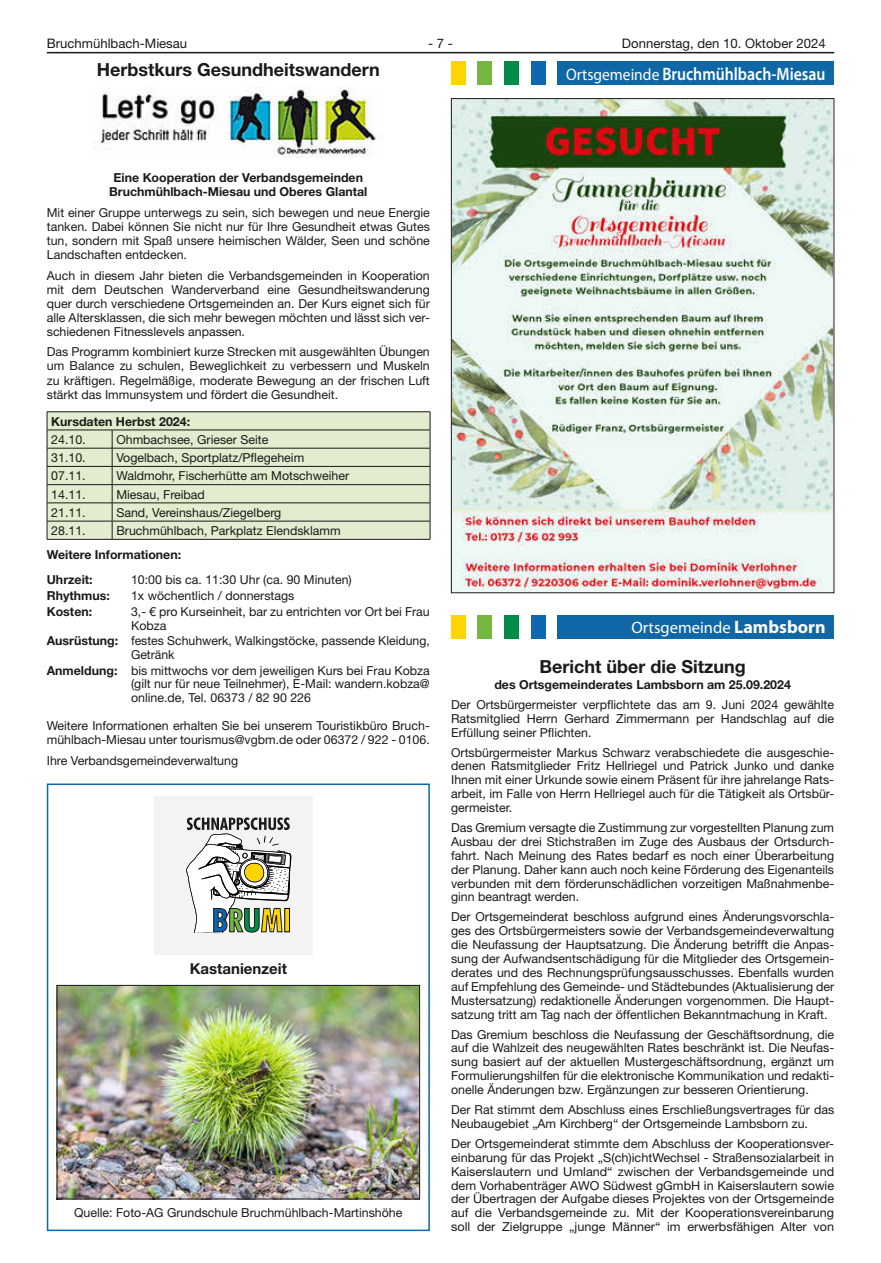
<style>
.page{position:relative;width:881px;height:1263px;background:#fff}
.page>*{position:absolute;margin:0;border:0;box-sizing:border-box;transform-origin:0 0}
.t1{font:700 18px "Helvetica Neue LT";color:#1a1a18}
.t2{font:600 18px "Myriad Pro";color:#fff;scale:.88 1}
.t3{font:16.5px "Myriad Pro";color:#fff}
.t4{font:700 15px "Helvetica Neue LT";color:#1a1a18}
.t5{font:13.2px "Helvetica Neue LT";color:#1a1a18}
.t6{font:12.3px/13.8px "Helvetica Neue LT";color:#1a1a18;text-align:justify}
.t7{font:700 12.3px/14.1px "Helvetica Neue LT";color:#1a1a18;text-align:center}
.s1{font-weight:400;font-size:16.5px}
.s2{font-weight:700}
.s3{font-weight:700;font-size:18px}
</style>
<div class="page">
<hr style="left:47px;top:52px;width:786px;height:1px;background:#1a1a18">
<div style="left:557px;top:62px;width:276px;height:23px;background:#0f67a6"></div>
<div style="left:451px;top:62px;width:14px;height:23px;background:#ffd400"></div>
<div style="left:477px;top:62px;width:14px;height:23px;background:#74b841"></div>
<div style="left:504px;top:62px;width:14px;height:23px;background:#008c48"></div>
<div style="left:531px;top:62px;width:14px;height:23px;background:#0d67b1"></div>
<img style="left:453px;top:100px;width:378px;height:491px">
<div style="left:557px;top:615px;width:276px;height:23px;background:#0f67a6"></div>
<div style="left:451px;top:615px;width:14px;height:23px;background:#ffd400"></div>
<div style="left:477px;top:615px;width:14px;height:23px;background:#74b841"></div>
<div style="left:504px;top:615px;width:14px;height:23px;background:#008c48"></div>
<div style="left:531px;top:615px;width:14px;height:23px;background:#0d67b1"></div>
<img style="left:94px;top:87px;width:282px;height:71px">
<div style="left:48px;top:412px;width:381px;height:127px;background:#e2edcf"></div>
<hr style="left:47px;top:411px;width:65px;height:1px;background:#1a1a18">
<hr style="left:112px;top:411px;width:318px;height:1px;background:#1a1a18">
<hr style="left:47px;top:430px;width:65px;height:1px;background:#1a1a18">
<hr style="left:112px;top:430px;width:318px;height:1px;background:#1a1a18">
<hr style="left:47px;top:448px;width:65px;height:1px;background:#1a1a18">
<hr style="left:112px;top:448px;width:318px;height:1px;background:#1a1a18">
<hr style="left:47px;top:466px;width:65px;height:1px;background:#1a1a18">
<hr style="left:112px;top:466px;width:318px;height:1px;background:#1a1a18">
<hr style="left:47px;top:484px;width:65px;height:1px;background:#1a1a18">
<hr style="left:112px;top:484px;width:318px;height:1px;background:#1a1a18">
<hr style="left:47px;top:503px;width:65px;height:1px;background:#1a1a18">
<hr style="left:112px;top:503px;width:318px;height:1px;background:#1a1a18">
<hr style="left:47px;top:521px;width:65px;height:1px;background:#1a1a18">
<svg style="left:47px;top:412px;width:1px;height:127px"></svg>
<hr style="left:112px;top:521px;width:318px;height:1px;background:#1a1a18">
<svg style="left:112px;top:430px;width:1px;height:109px"></svg>
<svg style="left:429px;top:412px;width:1px;height:127px"></svg>
<hr style="left:47px;top:539px;width:65px;height:1px;background:#1a1a18">
<hr style="left:112px;top:539px;width:318px;height:1px;background:#1a1a18">
<div style="left:154px;top:796px;width:158px;height:158px;background:#f3f3f4"></div>
<div style="left:154px;top:933px;width:158px;height:22px;background:#f3f3f4"></div>
<svg style="left:186px;top:817px;width:105px;height:117px"></svg>
<img style="left:59px;top:987px;width:358px;height:210px">
<div style="left:57px;top:985px;width:362px;height:214px;border:1px solid #1a1a18"></div>
<div style="left:47px;top:783px;width:382px;height:448px;border:2px solid #0d67b1"></div>
<p class="t5" style="left:47px;top:35px;width:142px">Bruchmühlbach-Miesau</p>
<p class="t5" style="left:428px;top:35px;width:26px">- 7 -</p>
<p class="t5" style="left:621px;top:35px;width:205px">Donnerstag, den 10. Oktober 2024</p>
<h1 class="t2" style="left:566px;top:63px;width:296px"><span class="s1">Ortsgemeinde</span> Bruchmühlbach-Miesau</h1>
<h1 class="t1" style="left:97px;top:58px;width:284px">Herbstkurs Gesundheitswandern</h1>
<p class="t7" style="left:109px;top:171px;width:260px">Eine Kooperation der Verbandsgemeinden<br>Bruchmühlbach-Miesau und Oberes Glantal</p>
<p class="t6" style="left:47px;top:205px;width:384px">Mit einer Gruppe unterwegs zu sein, sich bewegen und neue Energie tanken. Dabei können Sie nicht nur für Ihre Gesundheit etwas Gutes tun, sondern mit Spaß unsere heimischen Wälder, Seen und schöne Landschaften entdecken.</p>
<p class="t6" style="left:47px;top:268px;width:384px">Auch in diesem Jahr bieten die Verbandsgemeinden in Kooperation mit dem Deutschen Wanderverband eine Gesundheitswanderung quer durch verschiedene Ortsgemeinden an. Der Kurs eignet sich für alle Altersklassen, die sich mehr bewegen möchten und lässt sich ver&shy;schiedenen Fitnesslevels anpassen.</p>
<p class="t6" style="left:47px;top:345px;width:384px">Das Programm kombiniert kurze Strecken mit ausgewählten Übungen um Balance zu schulen, Beweglichkeit zu verbessern und Muskeln zu kräftigen. Regelmäßige, moderate Bewegung an der frischen Luft stärkt das Immunsystem und fördert die Gesundheit.</p>
<p class="t7" style="left:51px;top:414px;width:140px">Kursdaten Herbst 2024:</p>
<p class="t6" style="left:51px;top:432px;width:36px">24.10.</p>
<p class="t6" style="left:116px;top:432px;width:153px">Ohmbachsee, Grieser Seite</p>
<p class="t6" style="left:51px;top:451px;width:36px">31.10.</p>
<p class="t6" style="left:116px;top:451px;width:189px">Vogelbach, Sportplatz/Pflegeheim</p>
<p class="t6" style="left:51px;top:469px;width:36px">07.11.</p>
<p class="t6" style="left:116px;top:469px;width:234px">Waldmohr, Fischerhütte am Motschweiher</p>
<p class="t6" style="left:51px;top:487px;width:36px">14.11.</p>
<p class="t6" style="left:116px;top:487px;width:90px">Miesau, Freibad</p>
<p class="t6" style="left:51px;top:505px;width:36px">21.11.</p>
<p class="t6" style="left:116px;top:505px;width:166px">Sand, Vereinshaus/Ziegelberg</p>
<p class="t6" style="left:51px;top:524px;width:36px">28.11.</p>
<p class="t6" style="left:116px;top:524px;width:225px">Bruchmühlbach, Parkplatz Elendsklamm</p>
<p class="t7" style="left:47px;top:542px;width:136px;line-height:25.3px;text-align:left">Weitere Informationen:<br>Uhrzeit:</p>
<p class="t6" style="left:131px;top:573px;width:222px">10:00 bis ca. 11:30 Uhr (ca. 90 Minuten)</p>
<p class="t7" style="left:47px;top:588px;width:65px">Rhythmus:</p>
<p class="t6" style="left:131px;top:589px;width:165px">1x wöchentlich / donnerstags</p>
<p class="t7" style="left:47px;top:604px;width:47px">Kosten:</p>
<p class="t6" style="left:131px;top:604px;width:300px">3,- € pro Kurseinheit, bar zu entrichten vor Ort bei Frau<br>Kobza</p>
<p class="t6" style="left:131px;top:634px;width:300px;text-indent:-84px"><span class="s2">Ausrüstung:</span> festes Schuhwerk, Walkingstöcke, passende Kleidung,<br>Getränk</p>
<p class="t6" style="left:131px;top:663px;width:300px;text-indent:-84px"><span class="s2">Anmeldung:</span> bis mittwochs vor dem jeweiligen Kurs bei Frau Kobza (gilt nur für neue Teilnehmer), E-Mail: wandern.kobza@ online.de, Tel. 06373 / 82 90 226</p>
<p class="t6" style="left:47px;top:719px;width:384px">Weitere Informationen erhalten Sie bei unserem Touristikbüro Bruch&shy;mühlbach-Miesau unter tourismus@vgbm.de oder 06372 / 922 - 0106.</p>
<p class="t6" style="left:47px;top:753px;width:193px">Ihre Verbandsgemeindeverwaltung</p>
<p class="t4" style="left:190px;top:959px;width:99px">Kastanienzeit</p>
<p class="t6" style="left:74px;top:1205px;width:330px">Quelle: Foto-AG Grundschule Bruchmühlbach-Martinshöhe</p>
<h2 class="t3" style="left:631px;top:617px;width:196px">Ortsgemeinde <span class="s3">Lambsborn</span></h2>
<h1 class="t1" style="left:539px;top:655px;width:208px">Bericht über die Sitzung</h1>
<p class="t7" style="left:494px;top:677px;width:298px">des Ortsgemeinderates Lambsborn am 25.09.2024</p>
<p class="t6" style="left:451px;top:697px;width:384px">Der Ortsbürgermeister verpflichtete das am 9. Juni 2024 gewählte Ratsmitglied Herrn Gerhard Zimmermann per Handschlag auf die Erfüllung seiner Pflichten.</p>
<p class="t6" style="left:451px;top:745px;width:384px">Ortsbürgermeister Markus Schwarz verabschiedete die ausgeschie&shy;denen Ratsmitglieder Fritz Hellriegel und Patrick Junko und danke Ihnen mit einer Urkunde sowie einem Präsent für ihre jahrelange Rats&shy;arbeit, im Falle von Herrn Hellriegel auch für die Tätigkeit als Ortsbür&shy;germeister.</p>
<p class="t6" style="left:451px;top:821px;width:384px">Das Gremium versagte die Zustimmung zur vorgestellten Planung zum Ausbau der drei Stichstraßen im Zuge des Ausbaus der Ortsdurch&shy;fahrt. Nach Meinung des Rates bedarf es noch einer Überarbeitung der Planung. Daher kann auch noch keine Förderung des Eigenanteils verbunden mit dem förderunschädlichen vorzeitigen Maßnahmenbe&shy;ginn beantragt werden.</p>
<p class="t6" style="left:451px;top:910px;width:384px">Der Ortsgemeinderat beschloss aufgrund eines Änderungsvorschla&shy;ges des Ortsbürgermeisters sowie der Verbandsgemeindeverwaltung die Neufassung der Hauptsatzung. Die Änderung betrifft die Anpas&shy;sung der Aufwandsentschädigung für die Mitglieder des Ortsgemein&shy;derates und des Rechnungsprüfungsausschusses. Ebenfalls wurden auf Empfehlung des Gemeinde- und Städtebundes (Aktualisierung der Mustersatzung) redaktionelle Änderungen vorgenommen. Die Haupt&shy;satzung tritt am Tag nach der öffentlichen Bekanntmachung in Kraft.</p>
<p class="t6" style="left:451px;top:1027px;width:384px">Das Gremium beschloss die Neufassung der Geschäftsordnung, die auf die Wahlzeit des neugewählten Rates beschränkt ist. Die Neufas&shy;sung basiert auf der aktuellen Mustergeschäftsordnung, ergänzt um Formulierungshilfen für die elektronische Kommunikation und redakti&shy;onelle Änderungen bzw. Ergänzungen zur besseren Orientierung.</p>
<p class="t6" style="left:451px;top:1102px;width:384px">Der Rat stimmt dem Abschluss eines Erschließungsvertrages für das<br>Neubaugebiet „Am Kirchberg“ der Ortsgemeinde Lambsborn zu.</p>
<p class="t6" style="left:451px;top:1136px;width:384px">Der Ortsgemeinderat stimmte dem Abschluss der Kooperationsver&shy;einbarung für das Projekt „S(ch)ichtWechsel - Straßensozialarbeit in Kaiserslautern und Umland“ zwischen der Verbandsgemeinde und dem Vorhabenträger AWO Südwest gGmbH in Kaiserslautern sowie der Übertragen der Aufgabe dieses Projektes von der Ortsgemeinde auf die Verbandsgemeinde zu. Mit der Kooperationsvereinbarung soll der Zielgruppe „junge Männer“ im erwerbsfähigen Alter von</p>
</div>
